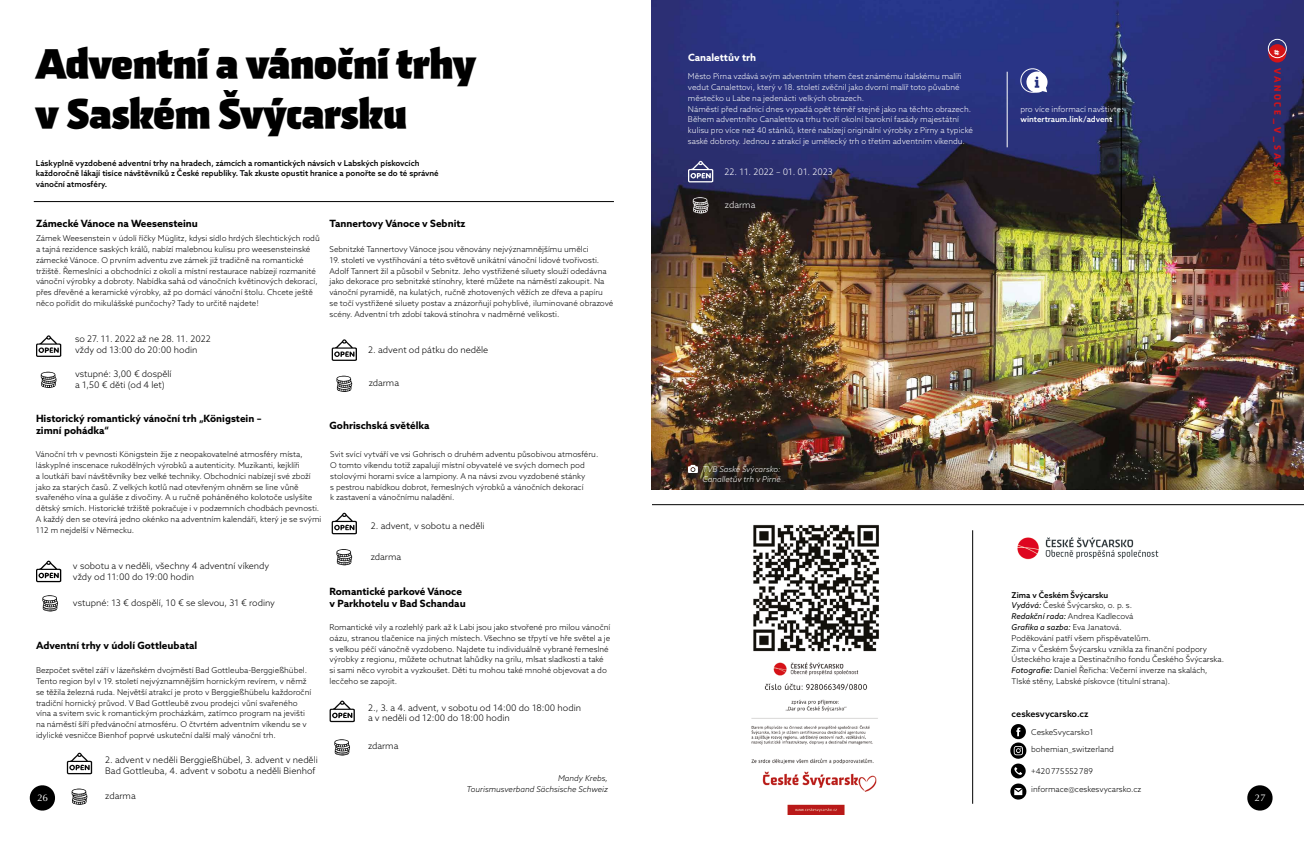
<style>
.page{position:relative;width:1304px;height:842px;background:#fff}
.page>*{position:absolute;margin:0;border:0;box-sizing:border-box;transform-origin:0 0}
.t1{font:900 41px/49.2px "Skog Sans";color:#000}
.t2{font:700 10px/12px "Azo Sans";color:#000}
.t3{font:700 10px "Azo Sans";color:#fff}
.t4{font:10px "Classico URW";color:#fff}
.t5{font:300 9px/10.8px "Azo Sans";color:#000}
.t6{font:300 9px "Azo Sans";color:#fff}
.t7{font:500 9px "Azo Sans";color:#000}
.t8{font:700 9px "Skog Sans";letter-spacing:.3em;color:#d51317}
.t9{font:300 8px/10.8px "Azo Sans";color:#000}
.t10{font:300 8px/10.8px "Azo Sans";color:#fff}
.t11{font:500 8px/10.8px "Azo Sans";color:#000}
.t12{font:italic 300 8px/10.8px "Azo Sans";color:#000;text-align:right}
.t13{font:italic 300 8px/9.6px "Azo Sans";color:#fff}
.t14{font:500 8px "Azo Sans";color:#fff}
.s1{color:#fff}
.s2{font-weight:500}
.s3{font-weight:400;font-style:italic}
</style>
<div class="page">
<img style="left:652px;top:0;width:652px;height:489px">
<svg style="left:29px;top:785px;width:26px;height:26px"></svg>
<svg style="left:1268px;top:44px;width:18px;height:19px"></svg>
<div style="left:1268px;top:39px;width:19px;height:19px;border:1px solid #fff;border-radius:50%"></div>
<svg style="left:1247px;top:785px;width:26px;height:26px"></svg>
<hr style="left:34px;top:201px;width:580px;height:1px;background:#000">
<hr style="left:1121px;top:48px;width:1px;height:226px;background:#000">
<svg style="left:1019px;top:67px;width:28px;height:27px"></svg>
<svg style="left:688px;top:465px;width:10px;height:8px"></svg>
<svg style="left:41px;top:372px;width:16px;height:16px"></svg>
<svg style="left:337px;top:376px;width:15px;height:16px"></svg>
<svg style="left:693px;top:197px;width:16px;height:17px"></svg>
<svg style="left:336px;top:549px;width:16px;height:16px"></svg>
<svg style="left:42px;top:595px;width:16px;height:17px"></svg>
<svg style="left:36px;top:335px;width:25px;height:22px"></svg>
<svg style="left:332px;top:339px;width:25px;height:22px"></svg>
<svg style="left:688px;top:160px;width:25px;height:22px"></svg>
<svg style="left:332px;top:512px;width:25px;height:22px"></svg>
<svg style="left:36px;top:560px;width:25px;height:22px"></svg>
<hr style="left:1007px;top:72px;width:1px;height:75px;background:#fff">
<svg style="left:72px;top:788px;width:16px;height:17px"></svg>
<svg style="left:67px;top:752px;width:25px;height:22px"></svg>
<svg style="left:334px;top:739px;width:16px;height:17px"></svg>
<svg style="left:330px;top:700px;width:25px;height:22px"></svg>
<hr style="left:652px;top:504px;width:652px;height:1px;background:#000">
<img style="left:751px;top:524px;width:128px;height:291px">
<img style="left:1017px;top:537px;width:142px;height:23px">
<svg style="left:1010px;top:724px;width:17px;height:76px"></svg>
<hr style="left:972px;top:530px;width:1px;height:274px;background:#000">
<h1 class="t1" style="left:36px;top:38px;width:441px">Adventní a vánoční trhy v Saském Švýcarsku</h1>
<p class="t11" style="left:36px;top:157px;width:404px">Láskyplně vyzdobené adventní trhy na hradech, zámcích a romantických návsích v Labských pískovcích každoročně lákají tisíce návštěvníků z České republiky. Tak zkuste opustit hranice a ponořte se do té správné vánoční atmosféry.</p>
<p class="t2" style="left:36px;top:217px;width:164px">Zámecké Vánoce na Weesensteinu</p>
<p class="t2" style="left:330px;top:217px;width:137px">Tannertovy Vánoce v Sebnitz</p>
<p class="t9" style="left:36px;top:233px;width:285px">Zámek Weesenstein v údolí říčky Müglitz, kdysi sídlo hrdých šlechtických rodů a tajná rezidence saských králů, nabízí malebnou kulisu pro weesensteinské zámecké Vánoce. O prvním adventu zve zámek již tradičně na romantické tržiště. Řemeslníci a obchodníci z okolí a místní restaurace nabízejí rozmanité vánoční výrobky a dobroty. Nabídka sahá od vánočních květinových dekorací, přes dřevěné a keramické výrobky, až po domácí vánoční štolu. Chcete ještě něco pořídit do mikulášské punčochy? Tady to určitě najdete!</p>
<p class="t9" style="left:330px;top:244px;width:261px">Sebnitzké Tannertovy Vánoce jsou věnovány nejvýznamnějšímu umělci</p>
<p class="t9" style="left:330px;top:254px;width:285px">19. století ve vystřihování a této světově unikátní vánoční lidové tvořivosti.<br>Adolf Tannert žil a působil v Sebnitz. Jeho vystřižené siluety slouží odedávna jako dekorace pro sebnitzké stínohry, které můžete na náměstí zakoupit. Na vánoční pyramidě, na kulatých, ručně zhotovených věžích ze dřeva a papíru se točí vystřižené siluety postav a znázorňují pohyblivé, iluminované obrazové scény. Adventní trh zdobí taková stínohra v nadměrné velikosti.</p>
<p class="t5" style="left:75px;top:333px;width:137px">so 27. 11. 2022 až ne 28. 11. 2022 vždy od 13:00 do 20:00 hodin</p>
<p class="t5" style="left:368px;top:345px;width:122px">2. advent od pátku do neděle</p>
<p class="t5" style="left:75px;top:368px;width:98px">vstupné: 3,00 € dospělí a 1,50 € děti (od 4 let)</p>
<p class="t5" style="left:369px;top:377px;width:32px">zdarma</p>
<p class="t2" style="left:36px;top:412px;width:227px">Historický romantický vánoční trh „Königstein – zimní pohádka“</p>
<p class="t9" style="left:36px;top:449px;width:287px">Vánoční trh v pevnosti Königstein žije z neopakovatelné atmosféry místa, láskyplné inscenace rukodělných výrobků a autenticity. Muzikanti, kejklíři<br>a loutkáři baví návštěvníky bez velké techniky. Obchodníci nabízejí své zboží jako za starých časů. Z velkých kotlů nad otevřeným ohněm se line vůně svařeného vína a guláše z divočiny. A u ručně poháněného kolotoče uslyšíte dětský smích. Historické tržiště pokračuje i v podzemních chodbách pevnosti.<br>A každý den se otevírá jedno okénko na adventním kalendáři, který je se svými 112 m nejdelší v Německu.</p>
<p class="t5" style="left:73px;top:560px;width:198px">v sobotu a v neděli, všechny 4 adventní víkendy vždy od 11:00 do 19:00 hodin</p>
<p class="t5" style="left:73px;top:598px;width:204px">vstupné: 13 € dospělí, 10 € se slevou, 31 € rodiny</p>
<p class="t2" style="left:36px;top:639px;width:163px">Adventní trhy v údolí Gottleubatal</p>
<p class="t9" style="left:36px;top:665px;width:277px">Bezpočet světel září v lázeňském dvojměstí Bad Gottleuba-Berggießhübel.<br>Tento region byl v 19. století nejvýznamnějším hornickým revírem, v němž se těžila železná ruda. Největší atrakcí je proto v Berggießhübelu každoroční tradiční hornický průvod. V Bad Gottleubě zvou prodejci vůní svařeného vína a svitem svic k romantickým procházkám, zatímco program na jevišti na náměstí šíří předvánoční atmosféru. O čtvrtém adventním víkendu se v idylické vesničce Bienhof poprvé uskuteční další malý vánoční trh.</p>
<p class="t2" style="left:330px;top:419px;width:101px">Gohrischská světélka</p>
<p class="t9" style="left:330px;top:449px;width:270px">Svit svící vytváří ve vsi Gohrisch o druhém adventu působivou atmosféru.<br>O tomto víkendu totiž zapalují místní obyvatelé ve svých domech pod stolovými horami svíce a lampiony. A na návsi zvou vyzdobené stánky<br>s pestrou nabídkou dobrot, řemeslných výrobků a vánočních dekorací<br>k zastavení a vánočnímu naladění.</p>
<p class="t5" style="left:371px;top:520px;width:115px">2. advent, v sobotu a neděli</p>
<p class="t5" style="left:371px;top:551px;width:32px">zdarma</p>
<p class="t2" style="left:330px;top:585px;width:138px">Romantické parkové Vánoce v Parkhotelu v Bad Schandau</p>
<p class="t9" style="left:330px;top:622px;width:282px">Romantické vily a rozlehlý park až k Labi jsou jako stvořené pro milou vánoční oázu, stranou tlačenice na jiných místech. Všechno se třpytí ve hře světel a je s velkou péčí vánočně vyzdobeno. Najdete tu individuálně vybrané řemeslné výrobky z regionu, můžete ochutnat lahůdky na grilu, mlsat sladkosti a také si sami něco vyrobit a vyzkoušet. Děti tu mohou také mnohé objevovat a do lecčeho se zapojit.</p>
<p class="t5" style="left:368px;top:702px;width:215px">2., 3. a 4. advent, v sobotu od 14:00 do 18:00 hodin a v neděli od 12:00 do 18:00 hodin</p>
<p class="t5" style="left:368px;top:741px;width:32px">zdarma</p>
<p class="t3" style="left:688px;top:51px;width:70px">Canalettův trh</p>
<p class="t10" style="left:688px;top:71px;width:286px">Město Pirna vzdává svým adventním trhem čest známému italskému malíři vedut Canalettovi, který v 18. století zvěčnil jako dvorní malíř toto půvabné městečko u Labe na jedenácti velkých obrazech.<br>Náměstí před radnicí dnes vypadá opět téměř stejně jako na těchto obrazech.<br>Během adventního Canalettova trhu tvoří okolní barokní fasády majestátní kulisu pro více než 40 stánků, které nabízejí originální výrobky z Pirny a typické saské dobroty. Jednou z atrakcí je umělecký trh o třetím adventním víkendu.</p>
<p class="t6" style="left:725px;top:166px;width:110px">22. 11. 2022 – 01. 01. 2023</p>
<p class="t6" style="left:725px;top:199px;width:32px">zdarma</p>
<p class="t10" style="left:1020px;top:103px;width:105px">pro více informací navštivte:</p>
<p class="t14" style="left:1020px;top:114px;width:94px">wintertraum.link/advent</p>
<p class="t8" style="left:1285px;top:49px;width:137px;rotate:90deg"><span class="s1">#</span> VANOCE_V_SASKU</p>
<p class="t13" style="left:702px;top:464px;width:80px">TVB Saské Švýcarsko:<br>Canalletův trh v Pirně</p>
<p class="t9" style="left:1012px;top:589px;width:214px"><span class="s2">Zima v Českém Švýcarsku<br></span><span class="s3">Vydává:</span> České Švýcarsko, o. p. s.<br><span class="s3">Redakční rada:</span> Andrea Kadlecová<br><span class="s3">Grafika a sazba:</span> Eva Janatová.<br>Poděkování patří všem přispěvatelům.<br>Zima v Českém Švýcarsku vznikla za finanční podpory Ústeckého kraje a Destinačního fondu Českého Švýcarska.<br><span class="s3">Fotografie:</span> Daniel Řeřicha: Večerní inverze na skalách, TIské stěny, Labské pískovce (titulní strana).</p>
<p class="t7" style="left:1012px;top:707px;width:78px">ceskesvycarsko.cz</p>
<p class="t9" style="left:1031px;top:726px;width:64px">CeskeSvycarsko1</p>
<p class="t9" style="left:1031px;top:744px;width:84px">bohemian_switzerland</p>
<p class="t5" style="left:105px;top:754px;width:214px">2. advent v neděli Berggießhübel, 3. advent v neděli<br>Bad Gottleuba, 4. advent v sobotu a neděli Bienhof</p>
<p class="t5" style="left:105px;top:790px;width:32px">zdarma</p>
<p class="t9" style="left:1031px;top:766px;width:63px">+420775552789</p>
<p class="t12" style="left:467px;top:773px;width:143px">Mandy Krebs,<br>Tourismusverband Sächsische Schweiz</p>
<p class="t9" style="left:1031px;top:784px;width:112px">informace@ceskesvycarsko.cz</p>
<p class="t4" style="left:37px;top:790px;width:13px">26</p>
<p class="t4" style="left:1254px;top:790px;width:13px">27</p>
</div>
